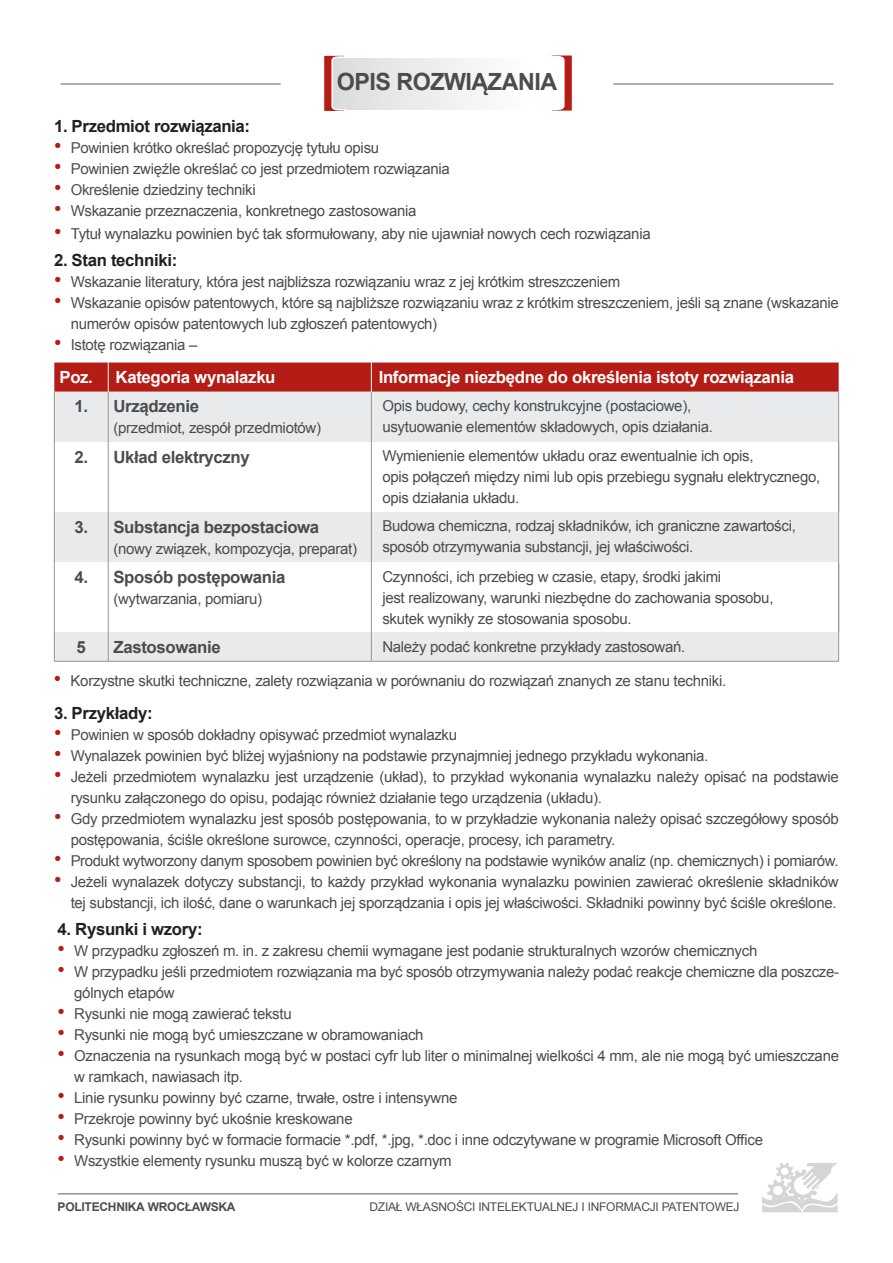
<style>
.page{position:relative;width:893px;height:1263px;background:#fff}
.page>*{position:absolute;margin:0;border:0;box-sizing:border-box;transform-origin:0 0}
.t1{font:700 23.7px "Arial";letter-spacing:-.02em;color:#4b4c4d}
.t2{font:700 16.8px "Arial";letter-spacing:-.02em;color:#4b4c4d}
.t3{font:700 16.8px "Arial";letter-spacing:-.02em;color:#fff}
.t4{font:700 16.8px "Arial";letter-spacing:-.02em;color:#231f20}
.t5{font:15px/21px "Arial";letter-spacing:-.02em;color:#4b4c4d}
.t6{font:12px "Arial";letter-spacing:-.02em;color:#4b4c4d}
.t7{font:700 12px "Arial";letter-spacing:-.02em;color:#4b4c4d}
.s1{font-size:21px;color:#b41d15}
</style>
<div class="page">
<hr style="left:61px;top:83px;width:220px;height:2px;background:#939696">
<hr style="left:613px;top:83px;width:220px;height:2px;background:#939696">
<svg style="left:54px;top:362px;width:785px;height:30px;background:#b6241c"></svg>
<svg style="left:55px;top:392px;width:783px;height:269px;fill:#e9eaeb"></svg>
<svg style="left:55px;top:442px;width:783px;height:70px"></svg>
<hr style="left:54px;top:392px;width:1px;height:50px;background:#939598">
<hr style="left:108px;top:392px;width:1px;height:50px;background:#939598">
<hr style="left:371px;top:392px;width:1px;height:50px;background:#939598">
<hr style="left:838px;top:392px;width:1px;height:50px;background:#939598">
<hr style="left:54px;top:442px;width:1px;height:70px;background:#939598">
<hr style="left:108px;top:442px;width:1px;height:70px;background:#939598">
<hr style="left:371px;top:442px;width:1px;height:70px;background:#939598">
<hr style="left:54px;top:512px;width:1px;height:50px;background:#939598">
<hr style="left:108px;top:512px;width:1px;height:50px;background:#939598">
<hr style="left:371px;top:512px;width:1px;height:50px;background:#939598">
<hr style="left:838px;top:512px;width:1px;height:50px;background:#939598">
<hr style="left:54px;top:562px;width:1px;height:70px;background:#939598">
<hr style="left:108px;top:562px;width:1px;height:70px;background:#939598">
<hr style="left:371px;top:562px;width:1px;height:70px;background:#939598">
<svg style="left:54px;top:632px;width:1px;height:29px"></svg>
<svg style="left:108px;top:632px;width:1px;height:29px"></svg>
<svg style="left:371px;top:632px;width:1px;height:29px"></svg>
<svg style="left:838px;top:632px;width:1px;height:29px"></svg>
<hr style="left:838px;top:442px;width:1px;height:70px;background:#939598">
<hr style="left:838px;top:562px;width:1px;height:70px;background:#939598">
<hr style="left:108px;top:362px;width:1px;height:30px;background:#fff">
<hr style="left:371px;top:362px;width:1px;height:30px;background:#fff">
<hr style="left:54px;top:661px;width:54px;height:1px;background:#939598">
<hr style="left:108px;top:661px;width:263px;height:1px;background:#939598">
<hr style="left:371px;top:661px;width:468px;height:1px;background:#939598">
<svg style="left:347px;top:58px;width:127px;height:52px"></svg>
<svg style="left:324px;top:55px;width:23px;height:56px"></svg>
<svg style="left:551px;top:55px;width:21px;height:56px"></svg>
<svg style="left:762px;top:1162px;width:76px;height:51px"></svg>
<hr style="left:58px;top:1193px;width:680px;height:1px;background:#939696">
<h1 class="t1" style="left:337px;top:66px;width:222px">OPIS ROZWIĄZANIA</h1>
<p class="t4" style="left:54px;top:115px;width:198px">1. Przedmiot rozwiązania:</p>
<p class="t5" style="left:54px;top:137px;width:327px"><span class="s1">•</span> Powinien krótko określać propozycję tytułu opisu</p>
<p class="t5" style="left:54px;top:158px;width:397px"><span class="s1">•</span> Powinien zwięźle określać co jest przedmiotem rozwiązania</p>
<p class="t5" style="left:54px;top:179px;width:203px"><span class="s1">•</span> Określenie dziedziny techniki</p>
<p class="t5" style="left:54px;top:200px;width:364px"><span class="s1">•</span> Wskazanie przeznaczenia, konkretnego zastosowania</p>
<p class="t5" style="left:54px;top:224px;width:598px"><span class="s1">•</span> Tytuł wynalazku powinien być tak sformułowany, aby nie ujawniał nowych cech rozwiązania</p>
<p class="t4" style="left:54px;top:249px;width:125px">2. Stan techniki:</p>
<p class="t5" style="left:54px;top:271px;width:568px"><span class="s1">•</span> Wskazanie literatury, która jest najbliższa rozwiązaniu wraz z jej krótkim streszczeniem</p>
<p class="t5" style="left:71px;top:292px;width:770px;text-indent:-17px"><span class="s1">•</span> Wskazanie opisów patentowych, które są najbliższe rozwiązaniu wraz z krótkim streszczeniem, jeśli są znane (wskazanie numerów opisów patentowych lub zgłoszeń patentowych)</p>
<p class="t5" style="left:54px;top:334px;width:145px"><span class="s1">•</span> Istotę rozwiązania –</p>
<p class="t3" style="left:59px;top:366px;width:35px">Poz.</p>
<p class="t3" style="left:116px;top:366px;width:161px">Kategoria wynalazku</p>
<p class="t3" style="left:379px;top:366px;width:417px">Informacje niezbędne do określenia istoty rozwiązania</p>
<p class="t2" style="left:74px;top:395px;width:126px">1. Urządzenie</p>
<p class="t5" style="left:113px;top:418px;width:209px">(przedmiot, zespół przedmiotów)</p>
<p class="t5" style="left:382px;top:396px;width:332px">Opis budowy, cechy konstrukcyjne (postaciowe), usytuowanie elementów składowych, opis działania.</p>
<p class="t2" style="left:74px;top:446px;width:177px">2. Układ elektryczny</p>
<p class="t5" style="left:382px;top:446px;width:439px">Wymienienie elementów układu oraz ewentualnie ich opis,<br>opis połączeń między nimi lub opis przebiegu sygnału elektrycznego, opis działania układu.</p>
<p class="t2" style="left:74px;top:515px;width:246px">3. Substancja bezpostaciowa</p>
<p class="t5" style="left:113px;top:538px;width:245px">(nowy związek, kompozycja, preparat)</p>
<p class="t5" style="left:382px;top:516px;width:415px">Budowa chemiczna, rodzaj składników, ich graniczne zawartości, sposób otrzymywania substancji, jej właściwości.</p>
<p class="t2" style="left:74px;top:566px;width:213px">4. Sposób postępowania</p>
<p class="t5" style="left:113px;top:588px;width:150px">(wytwarzania, pomiaru)</p>
<p class="t5" style="left:382px;top:566px;width:393px">Czynności, ich przebieg w czasie, etapy, środki jakimi<br>jest realizowany, warunki niezbędne do zachowania sposobu, skutek wynikły ze stosowania sposobu.</p>
<p class="t2" style="left:77px;top:636px;width:11px">5</p>
<p class="t2" style="left:113px;top:636px;width:109px">Zastosowanie</p>
<p class="t5" style="left:382px;top:636px;width:305px">Należy podać konkretne przykłady zastosowań.</p>
<p class="t5" style="left:54px;top:670px;width:674px"><span class="s1">•</span> Korzystne skutki techniczne, zalety rozwiązania w porównaniu do rozwiązań znanych ze stanu techniki.</p>
<p class="t4" style="left:54px;top:702px;width:100px">3. Przykłady:</p>
<p class="t5" style="left:54px;top:725px;width:405px"><span class="s1">•</span> Powinien w sposób dokładny opisywać przedmiot wynalazku</p>
<p class="t5" style="left:54px;top:746px;width:656px"><span class="s1">•</span> Wynalazek powinien być bliżej wyjaśniony na podstawie przynajmniej jednego przykładu wykonania.</p>
<p class="t5" style="left:71px;top:767px;width:769px;text-indent:-17px"><span class="s1">•</span> Jeżeli przedmiotem wynalazku jest urządzenie (układ), to przykład wykonania wynalazku należy opisać na podstawie rysunku załączonego do opisu, podając również działanie tego urządzenia (układu).</p>
<p class="t5" style="left:71px;top:809px;width:770px;text-indent:-17px"><span class="s1">•</span> Gdy przedmiotem wynalazku jest sposób postępowania, to w przykładzie wykonania należy opisać szczegółowy sposób postępowania, ściśle określone surowce, czynności, operacje, procesy, ich parametry.</p>
<p class="t5" style="left:54px;top:851px;width:786px"><span class="s1">•</span> Produkt wytworzony danym sposobem powinien być określony na podstawie wyników analiz (np. chemicznych) i pomiarów.</p>
<p class="t5" style="left:54px;top:872px;width:786px;text-align:right"><span class="s1">•</span> Jeżeli wynalazek dotyczy substancji, to każdy przykład wykonania wynalazku powinien zawierać określenie składników tej substancji, ich ilość, dane o warunkach jej sporządzania i opis jej właściwości. Składniki powinny być ściśle określone.</p>
<p class="t4" style="left:58px;top:918px;width:147px">4. Rysunki i wzory:</p>
<p class="t5" style="left:58px;top:940px;width:701px"><span class="s1">•</span> W przypadku zgłoszeń m. in. z zakresu chemii wymagane jest podanie strukturalnych wzorów chemicznych</p>
<p class="t5" style="left:74px;top:961px;width:766px;text-indent:-17px"><span class="s1">•</span> W przypadku jeśli przedmiotem rozwiązania ma być sposób otrzymywania należy podać reakcje chemiczne dla poszcze&shy;gólnych etapów</p>
<p class="t5" style="left:58px;top:1003px;width:236px"><span class="s1">•</span> Rysunki nie mogą zawierać tekstu</p>
<p class="t5" style="left:58px;top:1024px;width:368px"><span class="s1">•</span> Rysunki nie mogą być umieszczane w obramowaniach</p>
<p class="t5" style="left:74px;top:1045px;width:766px;text-indent:-17px"><span class="s1">•</span> Oznaczenia na rysunkach mogą być w postaci cyfr lub liter o minimalnej wielkości 4 mm, ale nie mogą być umieszczane w ramkach, nawiasach itp.</p>
<p class="t5" style="left:58px;top:1087px;width:401px"><span class="s1">•</span> Linie rysunku powinny być czarne, trwałe, ostre i intensywne</p>
<p class="t5" style="left:58px;top:1108px;width:297px"><span class="s1">•</span> Przekroje powinny być ukośnie kreskowane</p>
<p class="t5" style="left:58px;top:1129px;width:707px"><span class="s1">•</span> Rysunki powinny być w formacie formacie *.pdf, *.jpg, *.doc i inne odczytywane w programie Microsoft Office</p>
<p class="t5" style="left:58px;top:1150px;width:396px"><span class="s1">•</span> Wszystkie elementy rysunku muszą być w kolorze czarnym</p>
<p class="t7" style="left:58px;top:1199px;width:180px">POLITECHNIKA WROCŁAWSKA</p>
<p class="t6" style="left:369px;top:1199px;width:71px">Dzi ał Własno</p>
<p class="t6" style="left:456px;top:1199px;width:160px">ści Intelektualn ej i In form</p>
<p class="t6" style="left:634px;top:1199px;width:15px">acji</p>
<p class="t6" style="left:662px;top:1199px;width:39px">Pat entow</p>
<p class="t6" style="left:726px;top:1199px;width:12px">ej</p>
</div>
